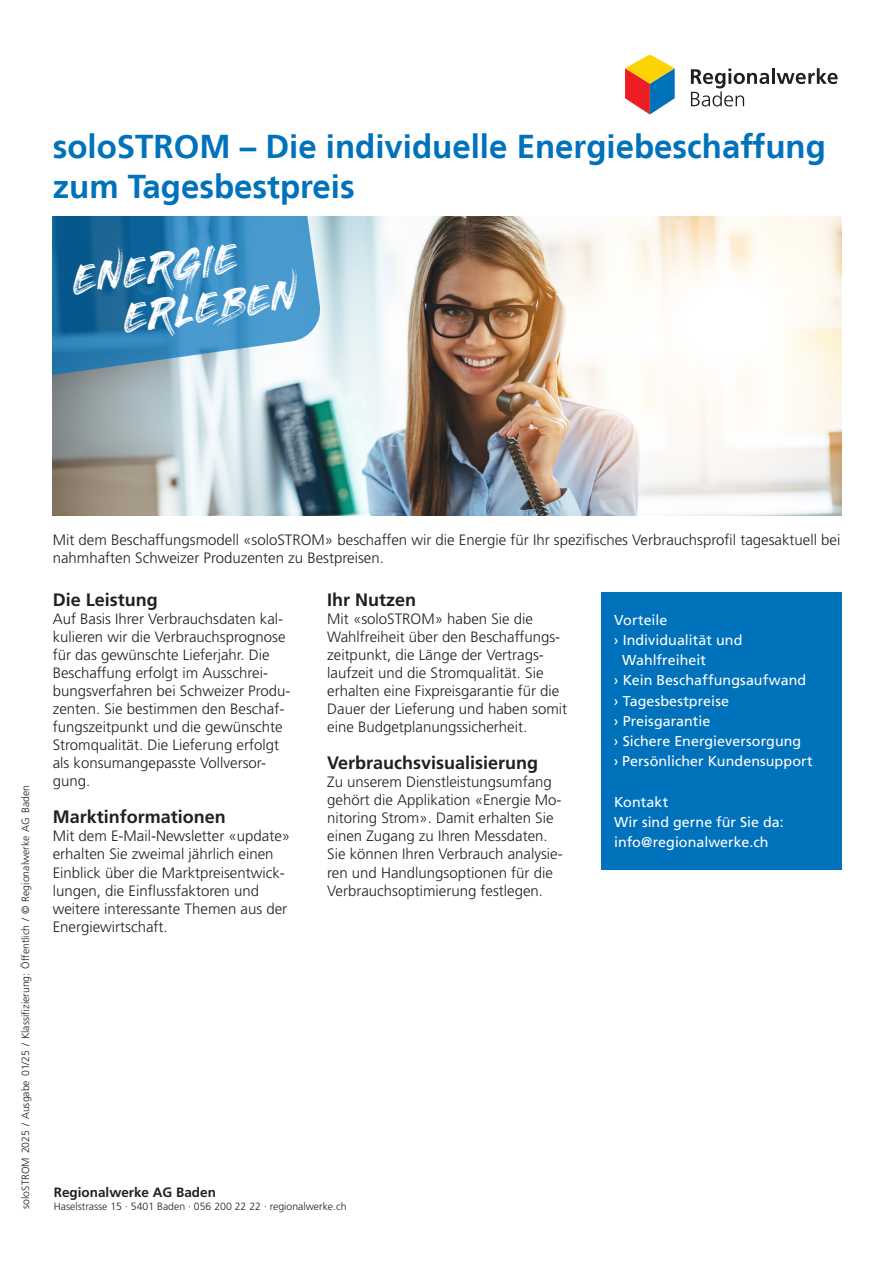
<style>
.page{position:relative;width:893px;height:1263px;background:#fff}
.page>*{position:absolute;margin:0;border:0;box-sizing:border-box;transform-origin:0 0}
.t1{font:42px/45px "pwc versal Regular";color:#fff}
.t2{font:700 33px/39.6px "Frutiger LT";color:#0072bc}
.t3{font:700 18px "Frutiger LT Std";color:#231f20}
.t4{font:300 15px/18px "Frutiger LT Std";color:#231f20}
.t5{font:14.25px/20.2px "Frutiger";letter-spacing:.005em;color:#fff}
.t6{font:700 13.5px "Frutiger LT Std";color:#231f20}
.t7{font:300 10.5px "Frutiger LT Std";color:#231f20}
</style>
<div class="page">
<img style="left:53px;top:217px;width:789px;height:299px">
<div style="left:602px;top:592px;width:240px;height:277px;background:#0072bc"></div>
<svg style="left:53px;top:217px;width:269px;height:163px;background:#498fbb"></svg>
<svg style="left:625px;top:54px;width:50px;height:61px"></svg>
<hr style="left:772px;top:68px;width:3px;height:16px;background:#231f20">
<svg style="left:776px;top:68px;width:62px;height:16px"></svg>
<svg style="left:691px;top:68px;width:78px;height:38px"></svg>
<p class="t2" style="left:53px;top:127px;width:775px">soloSTROM – Die individuelle Energiebeschaffung zum Tagesbestpreis</p>
<p class="t1" style="left:114px;top:251px;width:176px;text-indent:-45px;rotate:-8deg">ENERGIE<br>ERLEBEN</p>
<p class="t7" style="left:20px;top:1209px;width:425px;rotate:-90deg">soloSTROM 2025 / Ausgabe 01/25 / Klassifizierung: Öffentlich / © Regionalwerke AG Baden</p>
<p class="t4" style="left:53px;top:531px;width:789px">Mit dem Beschaffungsmodell «soloSTROM» beschaffen wir die Energie für Ihr spezifisches Verbrauchsprofil tagesaktuell bei nahmhaften Schweizer Produzenten zu Bestpreisen.</p>
<p class="t3" style="left:53px;top:589px;width:107px">Die Leistung</p>
<p class="t4" style="left:53px;top:610px;width:239px">Auf Basis Ihrer Verbrauchsdaten kal&shy;kulieren wir die Verbrauchsprognose für das gewünschte Lieferjahr. Die Beschaffung erfolgt im Ausschrei&shy;bungsverfahren bei Schweizer Produ&shy;zenten. Sie bestimmen den Beschaf&shy;fungszeitpunkt und die gewünschte Stromqualität. Die Lieferung erfolgt als konsumangepasste Vollversor&shy;gung.</p>
<p class="t3" style="left:53px;top:807px;width:175px">Marktinformationen</p>
<p class="t4" style="left:53px;top:827px;width:239px">Mit dem E-Mail-Newsletter «update» erhalten Sie zweimal jährlich einen Einblick über die Marktpreisentwick&shy;lungen, die Einflussfaktoren und weitere interessante Themen aus der Energiewirtschaft.</p>
<p class="t3" style="left:327px;top:589px;width:91px">Ihr Nutzen</p>
<p class="t4" style="left:327px;top:610px;width:242px">Mit «soloSTROM» haben Sie die Wahlfreiheit über den Beschaffungs&shy;zeitpunkt, die Länge der Vertrags&shy;laufzeit und die Stromqualität. Sie erhalten eine Fixpreisgarantie für die Dauer der Lieferung und haben somit eine Budgetplanungssicherheit.</p>
<p class="t3" style="left:327px;top:753px;width:213px">Verbrauchsvisualisierung</p>
<p class="t4" style="left:327px;top:773px;width:236px">Zu unserem Dienstleistungsumfang gehört die Applikation «Energie Mo&shy;nitoring Strom». Damit erhalten Sie einen Zugang zu Ihren Messdaten.</p>
<p class="t4" style="left:327px;top:845px;width:237px">Sie können Ihren Verbrauch analysie&shy;ren und Handlungsoptionen für die<br>Verbrauchsoptimierung festlegen.</p>
<p class="t5" style="left:614px;top:610px;width:55px">Vorteile</p>
<p class="t5" style="left:622px;top:630px;width:122px;text-indent:-8px">› Individualität und<br>Wahlfreiheit</p>
<p class="t5" style="left:614px;top:670px;width:194px">› Kein Beschaffungsaufwand</p>
<p class="t5" style="left:614px;top:691px;width:116px">› Tagesbestpreise</p>
<p class="t5" style="left:614px;top:711px;width:98px">› Preisgarantie</p>
<p class="t5" style="left:614px;top:731px;width:189px">› Sichere Energieversorgung</p>
<p class="t5" style="left:614px;top:751px;width:200px">› Persönlicher Kundensupport</p>
<p class="t5" style="left:614px;top:792px;width:56px">Kontakt</p>
<p class="t5" style="left:614px;top:812px;width:171px">Wir sind gerne für Sie da:</p>
<p class="t5" style="left:614px;top:832px;width:156px">info@regionalwerke.ch</p>
<p class="t6" style="left:54px;top:1184px;width:164px">Regionalwerke AG Baden</p>
<p class="t7" style="left:54px;top:1200px;width:294px">Haselstrasse 15 · 5401 Baden · 056 200 22 22 · regionalwerke.ch</p>
</div>
